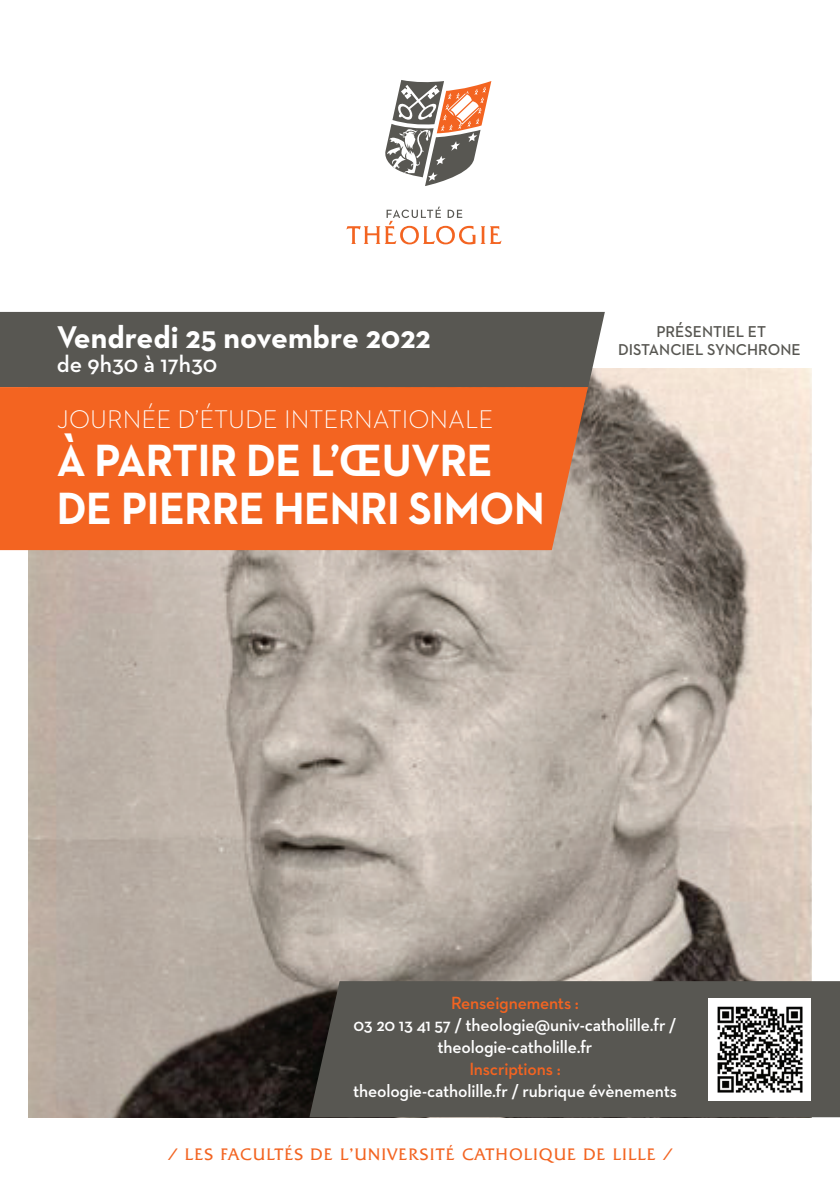
<style>
.page{position:relative;width:840px;height:1191px;background:#fff}
.page>*{position:absolute;margin:0;border:0;box-sizing:border-box;transform-origin:0 0}
.t1{font:700 46px/48px "Neutraface 2 Text";letter-spacing:-.01em;color:#fff;scale:.95 1}
.t2{font:700 32px "Neutraface 2 Text";color:#fff}
.t3{font:300 26px "Neutraface 2 Text";color:#fff}
.t4{font:600 24px "Neutraface 2 Text";color:#fff}
.t5{font:600 18px/22px "Neutraface 2 Text";letter-spacing:-.01em;color:#fff;text-align:center}
.t6{font:600 18px "Neutraface 2 Text";letter-spacing:-.01em;color:#f36421}
.t7{font:300 16px "Quadrat Serial";letter-spacing:.1em;color:#f36421}
.t8{font:600 16px/18px "Neutraface 2 Text";color:#585752;text-align:center}
</style>
<div class="page">
<svg style="left:346px;top:207px;width:155px;height:37px"></svg>
<svg style="left:385px;top:80px;width:106px;height:106px"></svg>
<img style="left:28px;top:369px;width:783px;height:748px">
<div style="left:0;top:312px;width:604px;height:75px;background:#585752"></div>
<div style="left:0;top:387px;width:587px;height:163px;background:#f36421"></div>
<div style="left:309px;top:981px;width:530px;height:136px;background:#585752"></div>
<div style="left:708px;top:998px;width:102px;height:102px;background:#fff"></div>
<img style="left:717px;top:1006px;width:86px;height:87px">
<h2 class="t2" style="left:57px;top:317px;width:375px">Vendredi 25 novembre 2022</h2>
<h3 class="t4" style="left:57px;top:348px;width:162px">de 9h30 à 17h30</h3>
<h3 class="t3" style="left:57px;top:403px;width:438px">JOURNÉE D’ÉTUDE INTERNATIONALE</h3>
<h1 class="t1" style="left:57px;top:436px;width:515px">À PARTIR DE L’ŒUVRE<br>DE PIERRE HENRI SIMON</h1>
<p class="t8" style="left:617px;top:322px;width:184px">PRÉSENTIEL ET<br>DISTANCIEL SYNCHRONE</p>
<p class="t6" style="left:451px;top:992px;width:129px">Renseignements :</p>
<p class="t5" style="left:353px;top:1014px;width:324px">03 20 13 41 57 / theologie@univ-catholille.fr / theologie-catholille.fr</p>
<p class="t6" style="left:469px;top:1057px;width:93px">Inscriptions :</p>
<p class="t5" style="left:353px;top:1080px;width:325px">theologie-catholille.fr / rubrique évènements</p>
<p class="t7" style="left:168px;top:1145px;width:505px">/ LES FACULTÉS DE L’UNIVERSITÉ CATHOLIQUE DE LILLE /</p>
</div>
